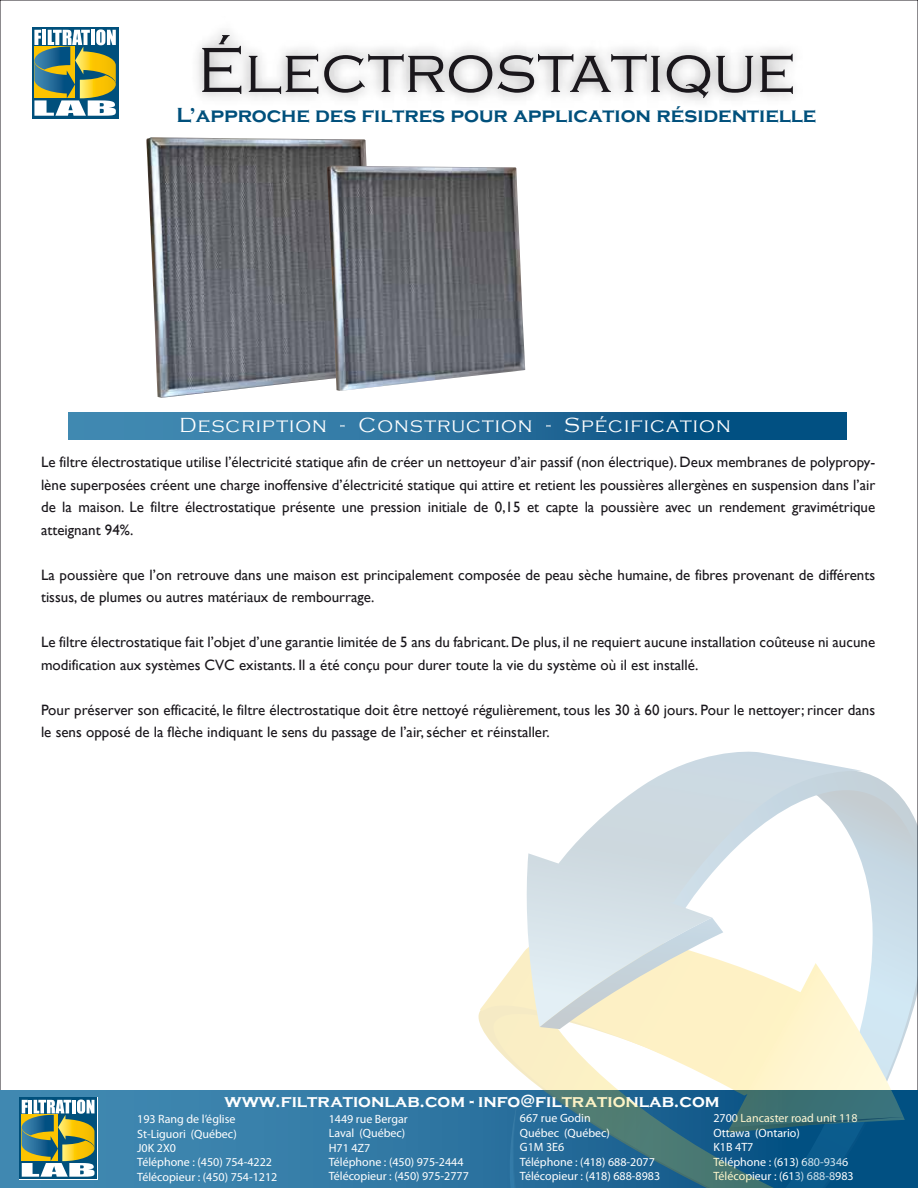
<style>
.page{position:relative;width:918px;height:1188px;background:#fff}
.page>*{position:absolute;margin:0;border:0;box-sizing:border-box;transform-origin:0 0}
.t1{font:300 66px "Copperplate Gothic";color:#1a171c}
.t2{font:700 30px "Copperplate Gothic";color:#fff}
.t3{font:700 21px "Copperplate Gothic";color:#00507c}
.t4{font:300 21px "Copperplate Gothic";letter-spacing:.05em;color:#fff}
.t5{font:700 18px "Copperplate Gothic";color:#fff}
.t6{font:15px/22.5px "Gill Sans";color:#1a171c}
.t7{font:12px/14.4px "Myriad Pro";color:#fff}
</style>
<div class="page">
<svg style="left:32px;top:27px;width:87px;height:92px"></svg>
<div style="left:32px;top:27px;width:86px;height:91px;background:#00507c"></div>
<svg style="left:34px;top:29px;width:82px;height:87px"></svg>
<div style="left:68px;top:412px;width:779px;height:27px;background:linear-gradient(to right,#4c92b9,#00497d)"></div>
<div style="left:0;top:1090px;width:918px;height:98px;background:#387faa"></div>
<svg style="left:19px;top:1097px;width:78px;height:82px"></svg>
<svg style="left:22px;top:1100px;width:73px;height:77px;background:#92a581"></svg>
<svg style="left:497px;top:752px;width:421px;height:436px"></svg>
<svg style="left:480px;top:915px;width:425px;height:216px"></svg>
<svg style="left:521px;top:752px;width:342px;height:275px"></svg>
<svg style="left:540px;top:918px;width:183px;height:111px;background:#e6e8db"></svg>
<svg style="left:727px;top:1117px;width:179px;height:16px;background:#1e5f7a"></svg>
<img style="left:146px;top:137px;width:221px;height:261px">
<img style="left:327px;top:166px;width:198px;height:225px">
<h1 class="t1" style="left:197px;top:34px;width:600px">Électrostatique</h1>
<h3 class="t3" style="left:177px;top:103px;width:641px">L’approche des filtres pour application résidentielle</h3>
<h3 class="t4" style="left:180px;top:414px;width:553px">Description - Construction - Spécification</h3>
<p class="t6" style="left:41px;top:451px;width:836px;text-align:justify">Le filtre électrostatique utilise l’électricité statique afin de créer un nettoyeur d’air passif (non électrique). Deux membranes de polypropy&shy;lène superposées créent une charge inoffensive d’électricité statique qui attire et retient les poussières allergènes en suspension dans l’air de la maison. Le filtre électrostatique présente une pression initiale de 0,15 et capte la poussière avec un rendement gravimétrique atteignant 94%.</p>
<p class="t6" style="left:41px;top:564px;width:836px">La poussière que l’on retrouve dans une maison est principalement composée de peau sèche humaine, de fibres provenant de différents tissus, de plumes ou autres matériaux de rembourrage.</p>
<p class="t6" style="left:41px;top:631px;width:836px">Le filtre électrostatique fait l’objet d’une garantie limitée de 5 ans du fabricant. De plus, il ne requiert aucune installation coûteuse ni aucune modification aux systèmes CVC existants. Il a été conçu pour durer toute la vie du système où il est installé.</p>
<p class="t6" style="left:41px;top:699px;width:836px">Pour préserver son efficacité, le filtre électrostatique doit être nettoyé régulièrement, tous les 30 à 60 jours. Pour le nettoyer; rincer dans le sens opposé de la flèche indiquant le sens du passage de l’air, sécher et réinstaller.</p>
<p class="t5" style="left:224px;top:1091px;width:497px">www.filtrationlab.com - info@filtrationlab.com</p>
<p class="t7" style="left:137px;top:1112px;width:142px">193 Rang de l’église<br>St-Liguori (Québec)<br>J0K 2X0<br>Téléphone : (450) 754-4222<br>Télécopieur : (450) 754-1212</p>
<p class="t7" style="left:329px;top:1111px;width:142px">1449 rue Bergar<br>Laval (Québec)<br>H71 4Z7<br>Téléphone : (450) 975-2444<br>Télécopieur : (450) 975-2777</p>
<p class="t7" style="left:713px;top:1111px;width:146px">2700 Lancaster road unit 118<br>Ottawa (Ontario)<br>K1B 4T7<br>Téléphone : (613) 680-9346<br>Télécopieur : (613) 688-8983</p>
<p class="t7" style="left:520px;top:1111px;width:142px">667 rue Godin<br>Québec (Québec)<br>G1M 3E6<br>Téléphone : (418) 688-2077<br>Télécopieur : (418) 688-8983</p>
<h2 class="t2" style="left:238px;top:1152px;width:403px">www.filtrationlab.com</h2>
</div>
